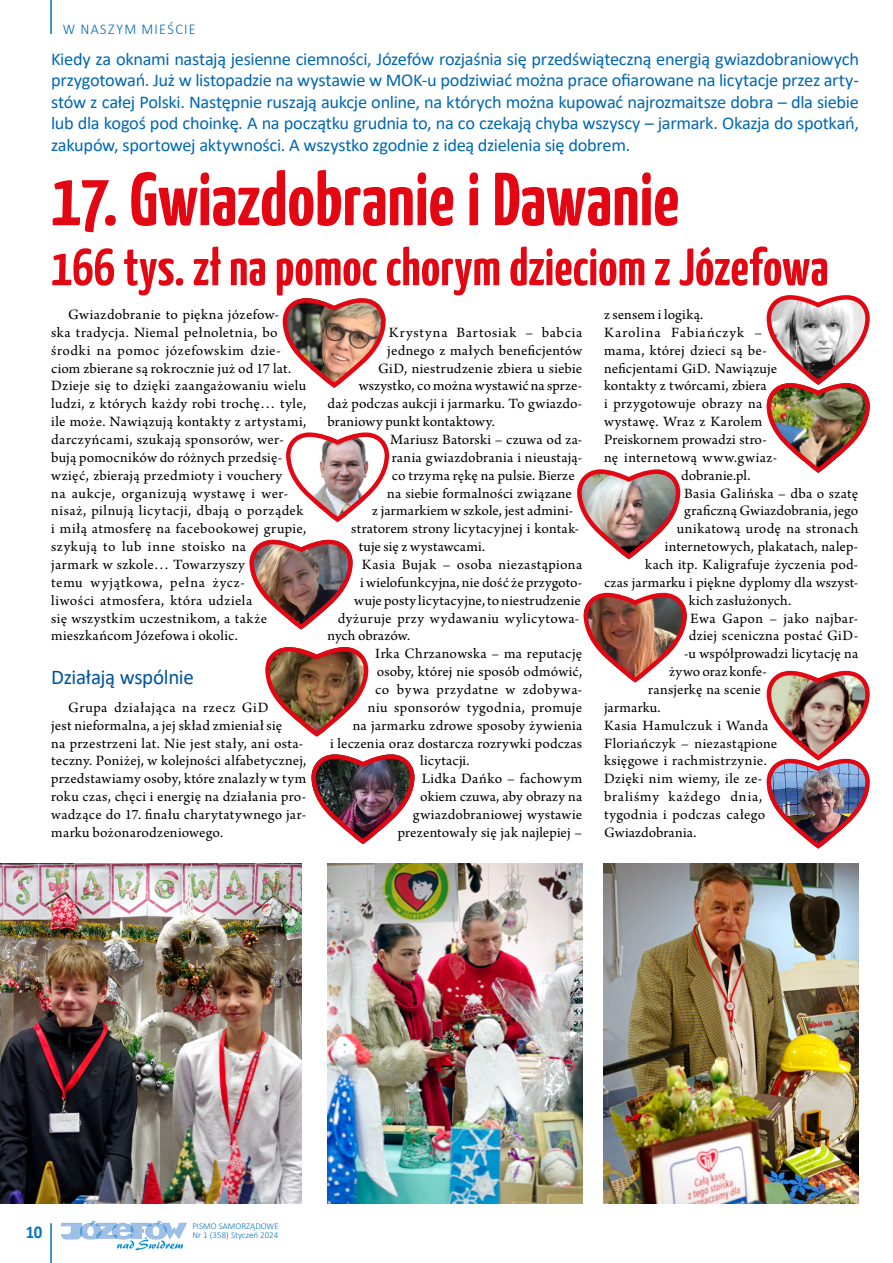
<style>
.page{position:relative;width:893px;height:1263px;background:#fff}
.page>*{position:absolute;margin:0;border:0;box-sizing:border-box;transform-origin:0 0}
.t1{font:700 75px "Yanone Kaffeesatz";color:#e30613}
.t2{font:700 52.5px "Yanone Kaffeesatz";letter-spacing:.005em;color:#e30613}
.t3{font:21px "Calibri";letter-spacing:-.015em;color:#00529d}
.t4{font:18px/21.6px "Calibri";letter-spacing:-.015em;color:#0067b2;text-align:justify}
.t5{font:700 18px "Calibri";color:#0075bf;scale:.94 1}
.t6{font:15px/17.9px "Arno Pro";letter-spacing:.02em;color:#000}
.t7{font:15px "Arno Pro";letter-spacing:.045em;color:#000}
.t8{font:15px "Arno Pro";letter-spacing:.055em;color:#000}
.t9{font:15px "Arno Pro";letter-spacing:.06em;color:#000}
.t10{font:15px "Arno Pro";color:#000}
.t11{font:300 15px "Calibri";letter-spacing:.095em;color:#0067b2;scale:.94 1}
.t12{font:15px "Arno Pro";letter-spacing:-.005em;color:#000}
.t13{font:15px "Arno Pro";letter-spacing:-.01em;color:#000}
.t14{font:300 9px/9.4px "Calibri";color:#0075bf}
</style>
<div class="page">
<img style="left:0;top:863px;width:302px;height:340px">
<img style="left:327px;top:863px;width:256px;height:340px">
<img style="left:604px;top:863px;width:255px;height:340px">
<img style="left:282px;top:298px;width:104px;height:90px">
<img style="left:583px;top:592px;width:104px;height:91px">
<img style="left:286px;top:432px;width:104px;height:91px">
<img style="left:249px;top:539px;width:104px;height:91px">
<img style="left:265px;top:647px;width:104px;height:90px">
<img style="left:311px;top:754px;width:104px;height:90px">
<img style="left:766px;top:295px;width:104px;height:178px">
<img style="left:766px;top:670px;width:104px;height:179px">
<img style="left:577px;top:469px;width:104px;height:91px">
<img style="left:61px;top:1220px;width:126px;height:19px">
<svg style="left:117px;top:1237px;width:66px;height:13px"></svg>
<hr style="left:50px;top:1223px;width:2px;height:40px;background:#0075bf">
<hr style="left:50px;top:0;width:2px;height:34px;background:#0075bf">
<p class="t11" style="left:63px;top:20px;width:143px">W NASZYM MIEŚCIE</p>
<p class="t4" style="left:51px;top:47px;width:809px">Kiedy za oknami nastają jesienne ciemności, Józefów rozjaśnia się przedświąteczną energią gwiazdobraniowych przygotowań. Już w listopadzie na wystawie w MOK-u podziwiać można prace ofiarowane na licytacje przez arty&shy;stów z całej Polski. Następnie ruszają aukcje online, na których można kupować najrozmaitsze dobra – dla siebie lub dla kogoś pod choinkę. A na początku grudnia to, na co czekają chyba wszyscy – jarmark. Okazja do spotkań, zakupów, sportowej aktywności. A wszystko zgodnie z ideą dzielenia się dobrem.</p>
<h1 class="t1" style="left:51px;top:146px;width:630px">17. Gwiazdobranie i Dawanie</h1>
<h2 class="t2" style="left:51px;top:230px;width:779px">166 tys. zł na pomoc chorym dzieciom z Józefowa</h2>
<p class="t6" style="left:51px;top:306px;width:257px;text-indent:17px">Gwiazdobranie to piękna józefow-<br>ska tradycja. Niemal pełnoletnia, bo środki na pomoc józefowskim dzie&shy;ciom zbierane są rokrocznie już od 17 lat.<br>Dzieje się to dzięki zaangażowaniu wielu ludzi, z których każdy robi trochę… tyle, ile może. Nawiązują kontakty z artystami, darczyńcami, szukają sponsorów, wer&shy;bują pomocników do różnych przedsię&shy;wzięć, zbierają przedmioty i vouchery<br>na aukcje, organizują wystawę i wer&shy;nisaż, pilnują licytacji, dbają o porządek i miłą atmosferę na facebookowej grupie, szykują to lub inne stoisko na<br>jarmark w szkole… Towarzyszy<br>temu wyjątkowa, pełna życz-<br>liwości atmosfera, która udziela<br>się wszystkim uczestnikom, a także mieszkańcom Józefowa i okolic.</p>
<h3 class="t3" style="left:51px;top:662px;width:144px">Działają wspólnie</h3>
<p class="t6" style="left:51px;top:699px;width:257px;text-indent:17px">Grupa działająca na rzecz GiD<br>jest nieformalna, a jej skład zmieniał się<br>na przestrzeni lat. Nie jest stały, ani osta&shy;teczny. Poniżej, w kolejności alfabetycznej, przedstawiamy osoby, które znalazły w tym roku czas, chęci i energię na działania pro&shy;wadzące do 17. finału charytatywnego jar&shy;marku bożonarodzeniowego.</p>
<p class="t7" style="left:389px;top:324px;width:195px">Krystyna Bartosiak – babcia</p>
<p class="t6" style="left:387px;top:342px;width:197px">jednego z małych beneficjentów</p>
<p class="t6" style="left:378px;top:360px;width:205px">GiD, niestrudzenie zbiera u siebie</p>
<p class="t6" style="left:359px;top:378px;width:225px">wszystko, co można wystawić na sprze-</p>
<p class="t6" style="left:328px;top:396px;width:256px">daż podczas aukcji i jarmarku. To gwiazdo-</p>
<p class="t6" style="left:328px;top:413px;width:169px">braniowy punkt kontaktowy.</p>
<p class="t6" style="left:390px;top:431px;width:193px">Mariusz Batorski – czuwa od za-</p>
<p class="t6" style="left:392px;top:449px;width:192px">rania gwiazdobrania i nieustają-</p>
<p class="t6" style="left:392px;top:467px;width:184px">co trzyma rękę na pulsie. Bierze</p>
<p class="t6" style="left:387px;top:485px;width:186px">na siebie formalności związane</p>
<p class="t6" style="left:372px;top:503px;width:202px">z jarmarkiem w szkole, jest admini-</p>
<p class="t6" style="left:351px;top:521px;width:230px">stratorem strony licytacyjnej i kontak-</p>
<p class="t6" style="left:359px;top:538px;width:128px">tuje się z wystawcami.</p>
<p class="t6" style="left:362px;top:556px;width:222px">Kasia Bujak – osoba niezastąpiona</p>
<p class="t6" style="left:360px;top:574px;width:224px">i wielofunkcyjna, nie dość że przygoto-</p>
<p class="t6" style="left:354px;top:592px;width:228px">wuje posty licytacyjne, to niestrudzenie</p>
<p class="t6" style="left:338px;top:610px;width:243px">dyżuruje przy wydawaniu wylicytowa-</p>
<p class="t12" style="left:328px;top:627px;width:84px">nych obrazów.</p>
<p class="t6" style="left:375px;top:646px;width:209px">Irka Chrzanowska – ma reputację</p>
<p class="t6" style="left:377px;top:663px;width:207px">osoby, której nie sposób odmówić,</p>
<p class="t6" style="left:375px;top:681px;width:208px">co bywa przydatne w zdobywa-</p>
<p class="t6" style="left:368px;top:699px;width:216px">niu sponsorów tygodnia, promuje</p>
<p class="t6" style="left:353px;top:717px;width:231px">na jarmarku zdrowe sposoby żywienia</p>
<p class="t6" style="left:330px;top:735px;width:253px">i leczenia oraz dostarcza rozrywki podczas</p>
<p class="t6" style="left:420px;top:753px;width:51px">licytacji.</p>
<p class="t6" style="left:422px;top:771px;width:162px">Lidka Dańko – fachowym</p>
<p class="t6" style="left:420px;top:788px;width:163px">okiem czuwa, aby obrazy na</p>
<p class="t6" style="left:413px;top:806px;width:171px">gwiazdobraniowej wystawie</p>
<p class="t6" style="left:398px;top:824px;width:186px">prezentowały się jak najlepiej –</p>
<p class="t10" style="left:604px;top:306px;width:101px">z sensem i logiką.</p>
<p class="t9" style="left:604px;top:324px;width:160px">Karolina Fabiańczyk –</p>
<p class="t6" style="left:604px;top:342px;width:164px">mama, której dzieci są be-</p>
<p class="t6" style="left:604px;top:360px;width:175px">neficjentami GiD. Nawiązuje</p>
<p class="t6" style="left:604px;top:378px;width:164px">kontakty z twórcami, zbiera</p>
<p class="t6" style="left:604px;top:396px;width:160px">i przygotowuje obrazy na</p>
<p class="t6" style="left:604px;top:413px;width:160px">wystawę. Wraz z Karolem</p>
<p class="t6" style="left:604px;top:431px;width:164px">Preiskornem prowadzi stro-</p>
<p class="t6" style="left:604px;top:449px;width:175px">nę internetową www.gwiaz-</p>
<p class="t13" style="left:681px;top:467px;width:71px">dobranie.pl.</p>
<p class="t6" style="left:684px;top:485px;width:175px">Basia Galińska – dba o szatę</p>
<p class="t6" style="left:684px;top:503px;width:176px">graficzną Gwiazdobrania, jego</p>
<p class="t6" style="left:677px;top:521px;width:183px">unikatową urodę na stronach</p>
<p class="t6" style="left:665px;top:538px;width:195px">internetowych, plakatach, nalep-</p>
<p class="t6" style="left:645px;top:556px;width:214px">kach itp. Kaligrafuje życzenia pod-</p>
<p class="t6" style="left:604px;top:574px;width:256px">czas jarmarku i piękne dyplomy dla wszyst-</p>
<p class="t6" style="left:689px;top:592px;width:104px">kich zasłużonych.</p>
<p class="t6" style="left:690px;top:610px;width:170px">Ewa Gapon – jako najbar-</p>
<p class="t6" style="left:689px;top:628px;width:171px">dziej sceniczna postać GiD-</p>
<p class="t6" style="left:684px;top:646px;width:176px">-u współprowadzi licytację na</p>
<p class="t6" style="left:669px;top:663px;width:99px">żywo oraz konfe-</p>
<p class="t6" style="left:648px;top:681px;width:114px">ransjerkę na scenie</p>
<p class="t6" style="left:604px;top:699px;width:58px">jarmarku.</p>
<p class="t6" style="left:604px;top:717px;width:166px">Kasia Hamulczuk i Wanda</p>
<p class="t6" style="left:604px;top:735px;width:175px">Floriańczyk – niezastąpione</p>
<p class="t6" style="left:604px;top:753px;width:164px">księgowe i rachmistrzynie.</p>
<p class="t6" style="left:604px;top:771px;width:160px">Dzięki nim wiemy, ile ze-</p>
<p class="t8" style="left:604px;top:788px;width:160px">braliśmy każdego dnia,</p>
<p class="t6" style="left:604px;top:806px;width:163px">tygodnia i podczas całego</p>
<p class="t6" style="left:604px;top:824px;width:94px">Gwiazdobrania.</p>
<p class="t5" style="left:26px;top:1220px;width:19px">10</p>
<p class="t14" style="left:192px;top:1221px;width:88px">PISMO SAMORZĄDOWE<br>Nr 1 (358) Styczeń 2024</p>
</div>
